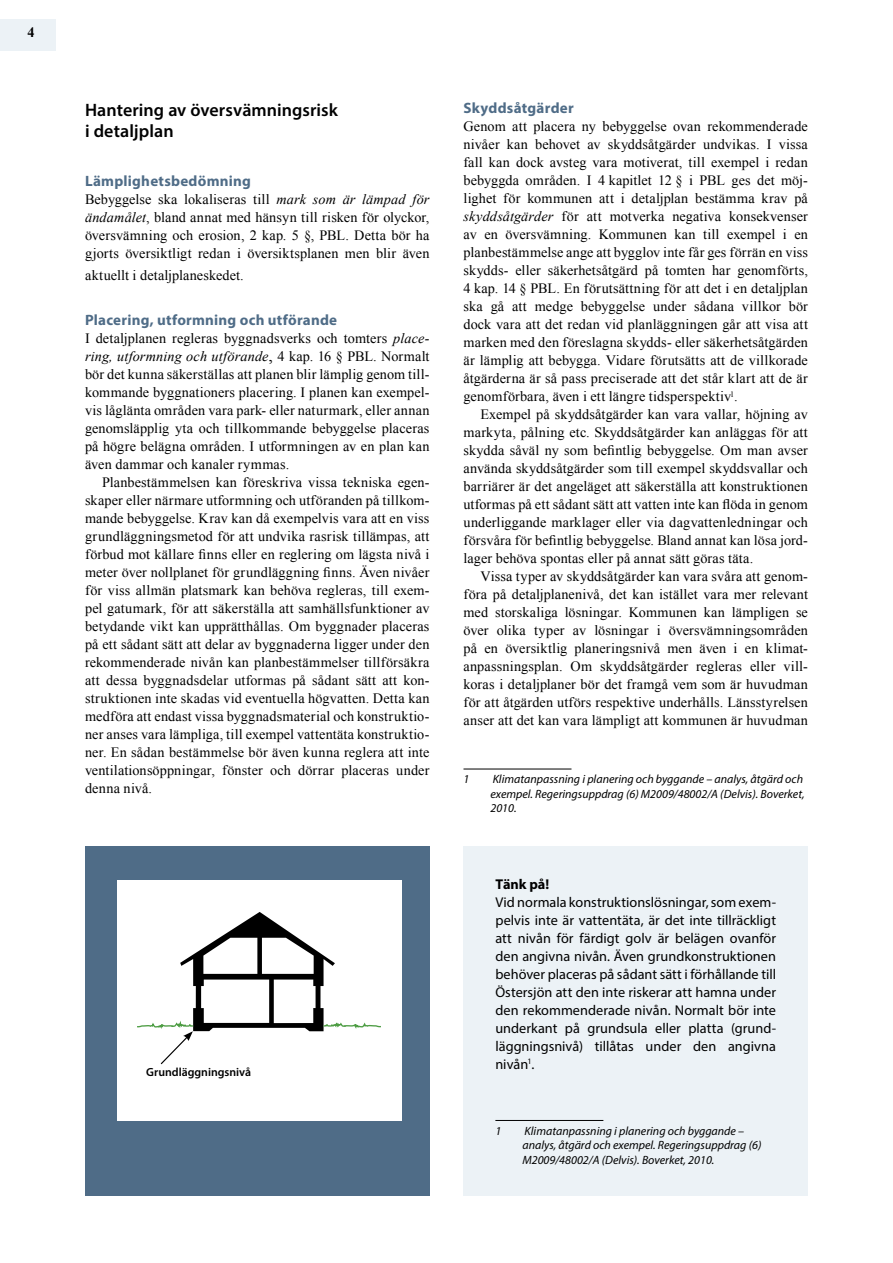
<style>
.page{position:relative;width:893px;height:1263px;background:#fff}
.page>*{position:absolute;margin:0;border:0;box-sizing:border-box;transform-origin:0 0}
.t1{font:600 18px/21.6px "Myriad Pro";letter-spacing:.005em;color:#000}
.t2{font:700 15px "Myriad Pro";letter-spacing:.015em;color:#4f6c87}
.t3{font:14.25px/18px "Times New Roman";letter-spacing:.01em;color:#000;text-align:justify}
.t4{font:14.25px/18px "Myriad Pro";color:#000;text-align:justify}
.t5{font:700 14.25px "Myriad Pro";color:#000}
.t6{font:700 14.25px "Times New Roman";color:#000}
.t7{font:italic 12px/14.4px "Myriad Pro";color:#000}
.t8{font:600 11.85px "Myriad Pro";color:#000}
.s1{font-style:italic}
.s2{font-size:18px}
</style>
<div class="page">
<div style="left:463px;top:846px;width:345px;height:350px;background:#ecf2f6"></div>
<div style="left:85px;top:846px;width:344px;height:350px;background:#4f6c87"></div>
<div style="left:117px;top:880px;width:284px;height:240px;background:#fff"></div>
<svg style="left:137px;top:912px;width:244px;height:153px"></svg>
<div style="left:0;top:19px;width:56px;height:32px;background:#ecf2f6"></div>
<hr style="left:463px;top:769px;width:108px;height:1px;background:#000">
<hr style="left:495px;top:1120px;width:108px;height:1px;background:#000">
<p class="t6" style="left:27px;top:23px;width:9px">4</p>
<p class="t1" style="left:85px;top:98px;width:254px">Hantering av översvämningsrisk i detaljplan</p>
<p class="t2" style="left:85px;top:172px;width:167px">Lämplighetsbedömning</p>
<p class="t3" style="left:85px;top:190px;width:346px">Bebyggelse ska lokaliseras till <span class="s1">mark som är lämpad för ändamålet</span>, bland annat med hänsyn till risken för olyckor, översvämning och erosion, 2 kap. 5 §, PBL. Detta bör ha gjorts översiktligt redan i översiktsplanen men blir även</p>
<p class="t3" style="left:85px;top:266px;width:160px">aktuellt i detaljplaneskedet.</p>
<p class="t2" style="left:85px;top:310px;width:254px">Placering, utformning och utförande</p>
<p class="t3" style="left:85px;top:329px;width:346px">I detaljplanen regleras byggnadsverks och tomters <span class="s1">place&shy;ring, utformning och utförande</span><span class="s2">,</span> 4 kap. 16 § PBL. Normalt bör det kunna säkerställas att planen blir lämplig genom till&shy;kommande byggnationers placering. I planen kan exempel&shy;vis låglänta områden vara park- eller naturmark, eller annan genomsläpplig yta och tillkommande bebyggelse placeras på högre belägna områden. I utformningen av en plan kan även dammar och kanaler rymmas.</p>
<p class="t3" style="left:85px;top:473px;width:346px;text-indent:17px">Planbestämmelsen kan föreskriva vissa tekniska egen&shy;skaper eller närmare utformning och utföranden på tillkom&shy;mande bebyggelse. Krav kan då exempelvis vara att en viss grundläggningsmetod för att undvika rasrisk tillämpas, att förbud mot källare finns eller en reglering om lägsta nivå i meter över nollplanet för grundläggning finns. Även nivåer för viss allmän platsmark kan behöva regleras, till exem&shy;pel gatumark, för att säkerställa att samhällsfunktioner av betydande vikt kan upprätthållas. Om byggnader placeras på ett sådant sätt att delar av byggnaderna ligger under den rekommenderade nivån kan planbestämmelser tillförsäkra att dessa byggnadsdelar utformas på sådant sätt att kon&shy;struktionen inte skadas vid eventuella högvatten. Detta kan medföra att endast vissa byggnadsmaterial och konstruktio&shy;ner anses vara lämpliga, till exempel vattentäta konstruktio&shy;ner. En sådan bestämmelse bör även kunna reglera att inte ventilationsöppningar, fönster och dörrar placeras under denna nivå.</p>
<p class="t8" style="left:146px;top:1064px;width:107px">Grundläggningsnivå</p>
<p class="t2" style="left:463px;top:98px;width:112px">Skyddsåtgärder</p>
<p class="t3" style="left:463px;top:117px;width:346px">Genom att placera ny bebyggelse ovan rekommenderade nivåer kan behovet av skyddsåtgärder undvikas. I vissa fall kan dock avsteg vara motiverat, till exempel i redan bebyggda områden. I 4 kapitlet 12 § i PBL ges det möj&shy;lighet för kommunen att i detaljplan bestämma krav på <span class="s1">skyddsåtgärder</span> för att motverka negativa konsekvenser av en översvämning. Kommunen kan till exempel i en planbestämmelse ange att bygglov inte får ges förrän en viss skydds- eller säkerhetsåtgärd på tomten har genomförts, 4 kap. 14 § PBL. En förutsättning för att det i en detaljplan ska gå att medge bebyggelse under sådana villkor bör dock vara att det redan vid planläggningen går att visa att marken med den föreslagna skydds- eller säkerhetsåtgärden är lämplig att bebygga. Vidare förutsätts att de villkorade åtgärderna är så pass preciserade att det står klart att de är genomförbara, även i ett längre tidsperspektiv<sup>1</sup>.</p>
<p class="t3" style="left:463px;top:405px;width:346px;text-indent:17px">Exempel på skyddsåtgärder kan vara vallar, höjning av markyta, pålning etc. Skyddsåtgärder kan anläggas för att skydda såväl ny som befintlig bebyggelse. Om man avser använda skyddsåtgärder som till exempel skyddsvallar och barriärer är det angeläget att säkerställa att konstruktionen utformas på ett sådant sätt att vatten inte kan flöda in genom underliggande marklager eller via dagvattenledningar och försvåra för befintlig bebyggelse. Bland annat kan lösa jord&shy;lager behöva spontas eller på annat sätt göras täta.</p>
<p class="t3" style="left:463px;top:567px;width:346px;text-indent:17px">Vissa typer av skyddsåtgärder kan vara svåra att genom&shy;föra på detaljplanenivå, det kan istället vara mer relevant med storskaliga lösningar. Kommunen kan lämpligen se över olika typer av lösningar i översvämningsområden på en översiktlig planeringsnivå men även i en klimat&shy;anpassningsplan. Om skyddsåtgärder regleras eller vill&shy;koras i detaljplaner bör det framgå vem som är huvudman för att åtgärden utförs respektive underhålls. Länsstyrelsen anser att det kan vara lämpligt att kommunen är huvudman</p>
<p class="t7" style="left:463px;top:772px;width:7px">1</p>
<p class="t7" style="left:490px;top:772px;width:316px">Klimatanpassning i planering och byggande – analys, åtgärd och exempel. Regeringsuppdrag (6) M2009/48002/A (Delvis). Boverket,<br>2010.</p>
<p class="t5" style="left:495px;top:875px;width:55px">Tänk på!</p>
<p class="t4" style="left:495px;top:893px;width:282px">Vid normala konstruktionslösningar, som exem&shy;pelvis inte är vattentäta, är det inte tillräckligt att nivån för färdigt golv är belägen ovanför den angivna nivån. Även grundkonstruktionen behöver placeras på sådant sätt i förhållande till Östersjön att den inte riskerar att hamna under den rekommenderade nivån. Normalt bör inte underkant på grundsula eller platta (grund&shy;läggningsnivå) tillåtas under den angivna nivån<sup>1</sup>.</p>
<p class="t7" style="left:495px;top:1123px;width:7px">1</p>
<p class="t7" style="left:522px;top:1123px;width:240px">Klimatanpassning i planering och byggande – analys, åtgärd och exempel. Regeringsuppdrag (6)<br>M2009/48002/A (Delvis). Boverket, 2010.</p>
</div>
